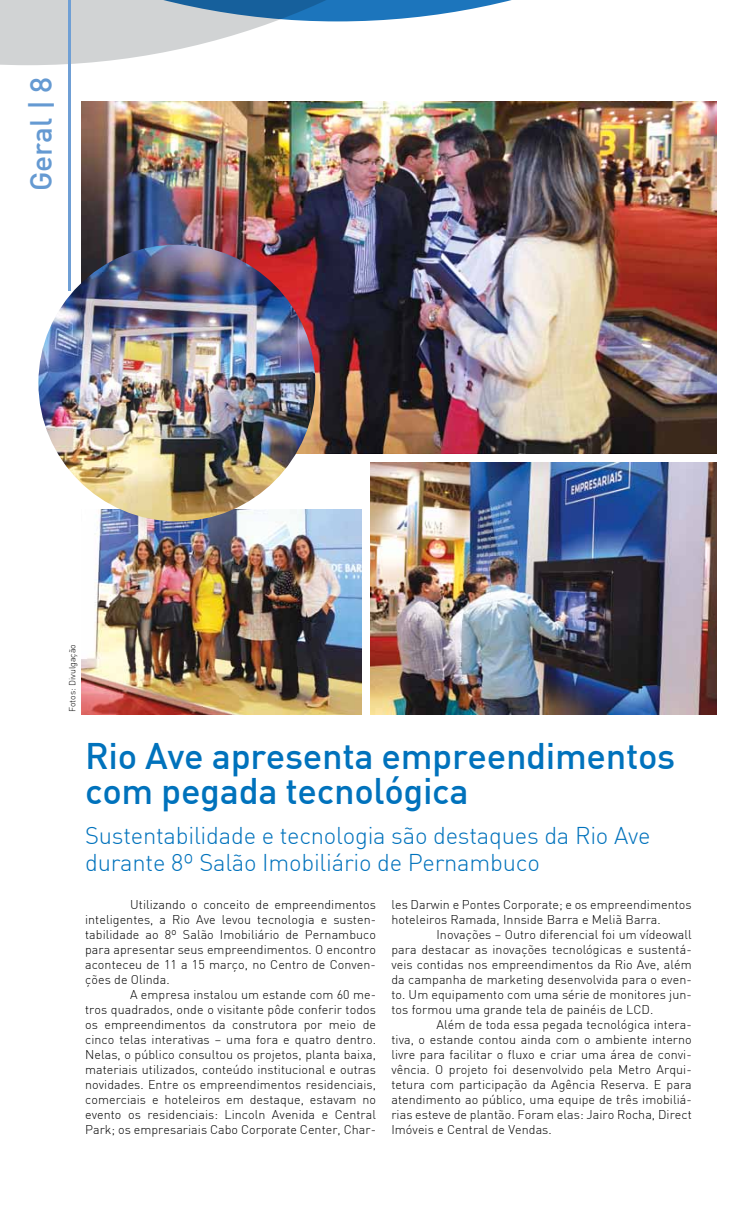
<style>
.page{position:relative;width:745px;height:1205px;background:#fff}
.page>*{position:absolute;margin:0;border:0;box-sizing:border-box;transform-origin:0 0}
.t1{font:500 36.25px/35px "DIN";letter-spacing:-.01em;color:#0072bc}
.t2{font:500 30px "DIN";color:#659ad2}
.t3{font:300 23.75px/26.2px "DIN";letter-spacing:-.01em;color:#0072bc}
.t4{font:300 12.5px/15px "DIN";letter-spacing:.005em;color:#000;text-align:justify}
.t5{font:300 8.75px "DIN";color:#000}
</style>
<div class="page">
<img style="left:81px;top:509px;width:280px;height:205px">
<img style="left:370px;top:463px;width:345px;height:251px">
<img style="left:81px;top:102px;width:634px;height:351px">
<img style="left:38px;top:245px;width:277px;height:276px;border-radius:138px">
<svg style="left:0;top:53px;width:159px;height:12px;fill:#d1d3d4"></svg>
<hr style="left:69px;top:0;width:2px;height:291px;background:#6f9fd5">
<svg style="left:0;top:0;width:512px;height:53px"></svg>
<h2 class="t2" style="left:22px;top:191px;width:116px;rotate:-90deg">Geral | 8</h2>
<p class="t5" style="left:67px;top:712px;width:70px;rotate:-90deg">Fotos: Divulgação</p>
<h1 class="t1" style="left:85px;top:737px;width:591px">Rio Ave apresenta empreendimentos com pegada tecnológica</h1>
<h3 class="t3" style="left:85px;top:822px;width:566px">Sustentabilidade e tecnologia são destaques da Rio Ave durante 8º Salão Imobiliário de Pernambuco</h3>
<p class="t4" style="left:391px;top:897px;width:301px">les Darwin e Pontes Corporate; e os empreendimentos hoteleiros Ramada, Innside Barra e Meliã Barra.</p>
<p class="t4" style="left:391px;top:927px;width:302px;text-indent:45px">Inovações – Outro diferencial foi um vídeowall para destacar as inovações tecnológicas e sustentá&shy;veis contidas nos empreendimentos da Rio Ave, além da campanha de marketing desenvolvida para o even&shy;to. Um equipamento com uma série de monitores jun&shy;tos formou uma grande tela de painéis de LCD.</p>
<p class="t4" style="left:391px;top:1017px;width:302px;text-indent:45px">Além de toda essa pegada tecnológica intera&shy;tiva, o estande contou ainda com o ambiente interno livre para facilitar o fluxo e criar uma área de convi&shy;vência. O projeto foi desenvolvido pela Metro Arqui&shy;tetura com participação da Agência Reserva. E para atendimento ao público, uma equipe de três imobiliá&shy;rias esteve de plantão. Foram elas: Jairo Rocha, Direct Imóveis e Central de Vendas.</p>
<p class="t4" style="left:85px;top:897px;width:292px;text-indent:45px">Utilizando o conceito de empreendimentos inteligentes, a Rio Ave levou tecnologia e susten&shy;tabilidade ao 8º Salão Imobiliário de Pernambuco para apresentar seus empreendimentos. O encontro aconteceu de 11 a 15 março, no Centro de Conven&shy;ções de Olinda.</p>
<p class="t4" style="left:85px;top:987px;width:292px;text-indent:45px">A empresa instalou um estande com 60 me&shy;tros quadrados, onde o visitante pôde conferir todos os empreendimentos da construtora por meio de cinco telas interativas – uma fora e quatro dentro.<br>Nelas, o público consultou os projetos, planta baixa, materiais utilizados, conteúdo institucional e outras novidades. Entre os empreendimentos residenciais, comerciais e hoteleiros em destaque, estavam no evento os residenciais: Lincoln Avenida e Central Park; os empresariais Cabo Corporate Center, Char-</p>
</div>
